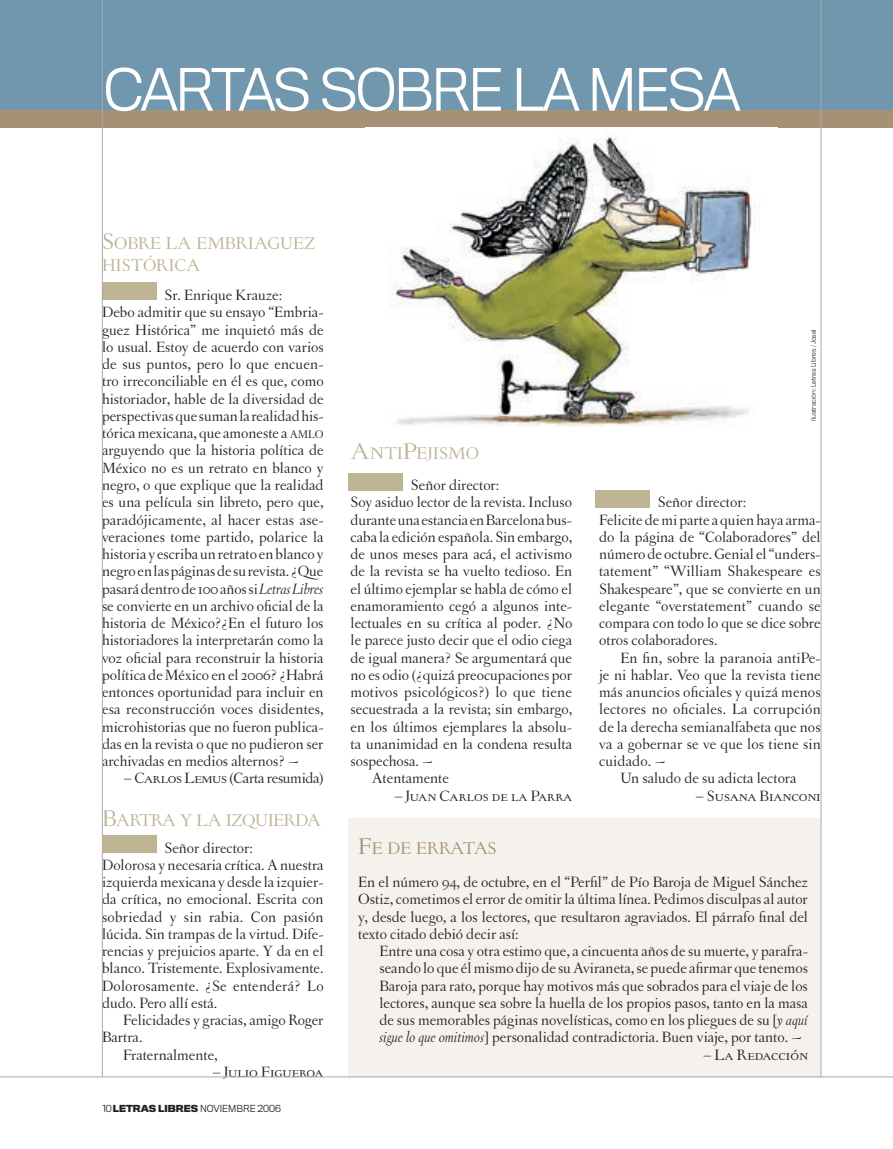
<style>
.page{position:relative;width:893px;height:1149px;background:#fff}
.page>*{position:absolute;margin:0;border:0;box-sizing:border-box;transform-origin:0 0}
.t1{font:300 54px "Titling Gothic FB Normal";letter-spacing:-.05em;color:#fff}
.t2{font:18px/21px "Letras Oldstyle Expert";color:#beb493}
.t3{font:18px "Letras Oldstyle Expert";letter-spacing:-.025em;color:#beb493}
.t4{font:18px "Letras Oldstyle Expert";letter-spacing:-.035em;color:#a79174}
.t5{font:15.75px/17.2px "Letras Oldstyle";color:#231f20}
.t6{font:15.75px "Letras Oldstyle Expert";color:#231f20}
.t7{font:15.75px "Letras Oldstyle";letter-spacing:-.02em;color:#231f20}
.t8{font:300 9px "Titling Gothic FB Normal";color:#231f20}
.t9{font:300 6px "Titling Gothic FB Normal";color:#231f20}
.s1{font-size:24px}
.s2{font-size:11.85px}
.s3{font-style:italic}
.s4{font-family:"Letras Oldstyle Expert"}
.s5{font-weight:700}
</style>
<div class="page">
<div style="left:0;top:0;width:893px;height:110px;background:#7097ae"></div>
<div style="left:0;top:110px;width:893px;height:18px;background:#a79174"></div>
<div style="left:102px;top:283px;width:54px;height:17px;background:#beb493"></div>
<div style="left:348px;top:473px;width:54px;height:17px;background:#beb493"></div>
<div style="left:349px;top:817px;width:472px;height:259px;background:#f5f2ed"></div>
<hr style="left:102px;top:0;width:1px;height:1076px;background:#a8a9ad">
<hr style="left:0;top:1076px;width:893px;height:1px;background:#a8a9ad">
<img style="left:389px;top:135px;width:371px;height:291px">
<hr style="left:821px;top:0;width:1px;height:1076px;background:#a8a9ad">
<div style="left:102px;top:835px;width:54px;height:17px;background:#beb493"></div>
<div style="left:595px;top:490px;width:54px;height:17px;background:#beb493"></div>
<h1 class="t1" style="left:103px;top:58px;width:639px">CARTAS SOBRE LA MESA</h1>
<p class="t2" style="left:102px;top:233px;width:215px"><span class="s1">S</span>OBRE LA EMBRIAGUEZ<br>HISTÓRICA</p>
<p class="t5" style="left:102px;top:286px;width:223px;text-indent:63px">Sr. Enrique Krauze:<br>Debo admitir que su ensayo “Embria&shy;guez Histórica” me inquietó más de lo usual. Estoy de acuerdo con varios de sus puntos, pero lo que encuen&shy;tro irreconciliable en él es que, como historiador, hable de la diversidad de perspectivas que suman la realidad his&shy;tórica mexicana, que amoneste a <span class="s2">AMLO </span>arguyendo que la historia política de México no es un retrato en blanco y negro, o que explique que la realidad es una película sin libreto, pero que, paradójicamente, al hacer estas ase&shy;veraciones tome partido, polarice la historia y escriba un retrato en blanco y negro en las páginas de su revista. ¿Que pasará dentro de 100 años si <span class="s3">Letras Libres </span>se convierte en un archivo oficial de la historia de México?¿En el futuro los historiadores la interpretarán como la voz oficial para reconstruir la historia política de México en el 2006? ¿Habrá entonces oportunidad para incluir en esa reconstrucción voces disidentes, microhistorias que no fueron publica&shy;das en la revista o que no pudieron ser archivadas en medios alternos? ~</p>
<p class="t7" style="left:124px;top:769px;width:201px"><span class="s4">– Carlos Lemus</span> (Carta resumida)</p>
<p class="t3" style="left:102px;top:809px;width:221px"><span class="s1">B</span>ARTRA Y LA IZQUIERDA</p>
<p class="t5" style="left:102px;top:838px;width:223px;text-indent:63px">Señor director:<br>Dolorosa y necesaria crítica. A nuestra izquierda mexicana y desde la izquier&shy;da crítica, no emocional. Escrita con sobriedad y sin rabia. Con pasión lúcida. Sin trampas de la virtud. Dife&shy;rencias y prejuicios aparte. Y da en el blanco. Tristemente. Explosivamente.<br>Dolorosamente. ¿Se entenderá? Lo dudo. Pero allí está.</p>
<p class="t5" style="left:123px;top:1011px;width:202px">Felicidades y gracias, amigo Roger</p>
<p class="t5" style="left:102px;top:1028px;width:42px">Bartra.</p>
<p class="t5" style="left:123px;top:1045px;width:96px">Fraternalmente,</p>
<p class="t6" style="left:213px;top:1062px;width:112px">– Julio Figueroa</p>
<p class="t8" style="left:102px;top:1102px;width:180px">10 <span class="s5">LETRAS LIBRES</span> NOVIEMBRE 2006</p>
<p class="t2" style="left:351px;top:442px;width:130px"><span class="s1">A</span>NTI<span class="s1">P</span>EJISMO</p>
<p class="t5" style="left:411px;top:476px;width:90px">Señor director:</p>
<p class="t5" style="left:351px;top:493px;width:223px">Soy asiduo lector de la revista. Incluso</p>
<p class="t5" style="left:351px;top:510px;width:223px">durante una estancia en Barcelona bus-</p>
<p class="t5" style="left:351px;top:528px;width:223px">caba la edición española. Sin embargo,</p>
<p class="t5" style="left:351px;top:545px;width:223px">de unos meses para acá, el activismo</p>
<p class="t5" style="left:351px;top:562px;width:223px">de la revista se ha vuelto tedioso. En</p>
<p class="t5" style="left:351px;top:579px;width:223px">el último ejemplar se habla de cómo el</p>
<p class="t5" style="left:351px;top:597px;width:223px">enamoramiento cegó a algunos inte-</p>
<p class="t5" style="left:351px;top:614px;width:223px">lectuales en su crítica al poder. ¿No</p>
<p class="t5" style="left:351px;top:631px;width:223px">le parece justo decir que el odio ciega</p>
<p class="t5" style="left:351px;top:648px;width:223px">de igual manera? Se argumentará que</p>
<p class="t5" style="left:351px;top:666px;width:223px">no es odio (¿quizá preocupaciones por</p>
<p class="t5" style="left:351px;top:683px;width:223px">motivos psicológicos?) lo que tiene</p>
<p class="t5" style="left:351px;top:700px;width:223px">secuestrada a la revista; sin embargo,</p>
<p class="t5" style="left:351px;top:717px;width:223px">en los últimos ejemplares la absolu-</p>
<p class="t5" style="left:351px;top:735px;width:223px">ta unanimidad en la condena resulta</p>
<p class="t5" style="left:351px;top:752px;width:83px">sospechosa. ~</p>
<p class="t5" style="left:372px;top:769px;width:79px">Atentamente</p>
<p class="t6" style="left:394px;top:786px;width:179px">– Juan Carlos de la Parra</p>
<p class="t9" style="left:810px;top:421px;width:93px;rotate:-90deg">I LUSTRACIÓN: LETRAS LIBRES / JOSEL</p>
<p class="t5" style="left:599px;top:493px;width:223px;text-indent:59px">Señor director:<br>Felicite de mi parte a quien haya arma&shy;do la página de “Colaboradores” del número de octubre. Genial el “unders&shy;tatement” “William Shakespeare es<br>Shakespeare”, que se convierte en un elegante “overstatement” cuando se compara con todo lo que se dice sobre otros colaboradores.</p>
<p class="t5" style="left:620px;top:648px;width:202px">En fin, sobre la paranoia antiPe-</p>
<p class="t5" style="left:599px;top:666px;width:223px">je ni hablar. Veo que la revista tiene</p>
<p class="t5" style="left:599px;top:683px;width:223px">más anuncios oficiales y quizá menos</p>
<p class="t5" style="left:599px;top:700px;width:223px">lectores no oficiales. La corrupción</p>
<p class="t5" style="left:599px;top:717px;width:223px">de la derecha semianalfabeta que nos</p>
<p class="t5" style="left:599px;top:735px;width:223px">va a gobernar se ve que los tiene sin</p>
<p class="t5" style="left:599px;top:752px;width:67px">cuidado. ~</p>
<p class="t5" style="left:620px;top:769px;width:178px">Un saludo de su adicta lectora</p>
<p class="t6" style="left:696px;top:786px;width:126px">– Susana Bianconi</p>
<p class="t4" style="left:358px;top:837px;width:138px"><span class="s1">F</span>E DE ERRATAS</p>
<p class="t5" style="left:358px;top:873px;width:451px;text-align:justify">En el número 94, de octubre, en el “Perfil” de Pío Baroja de Miguel Sánchez Ostiz, cometimos el error de omitir la última línea. Pedimos disculpas al autor y, desde luego, a los lectores, que resultaron agraviados. El párrafo final del texto citado debió decir así:</p>
<p class="t5" style="left:379px;top:942px;width:430px;text-align:justify">Entre una cosa y otra estimo que, a cincuenta años de su muerte, y parafra&shy;seando lo que él mismo dijo de su Aviraneta, se puede afirmar que tenemos Baroja para rato, porque hay motivos más que sobrados para el viaje de los lectores, aunque sea sobre la huella de los propios pasos, tanto en la masa de sus memorables páginas novelísticas, como en los pliegues de su [<span class="s3">y aquí sigue lo que omitimos</span>] personalidad contradictoria. Buen viaje, por tanto. ~</p>
<p class="t6" style="left:703px;top:1045px;width:106px">– La Redacción</p>
</div>
